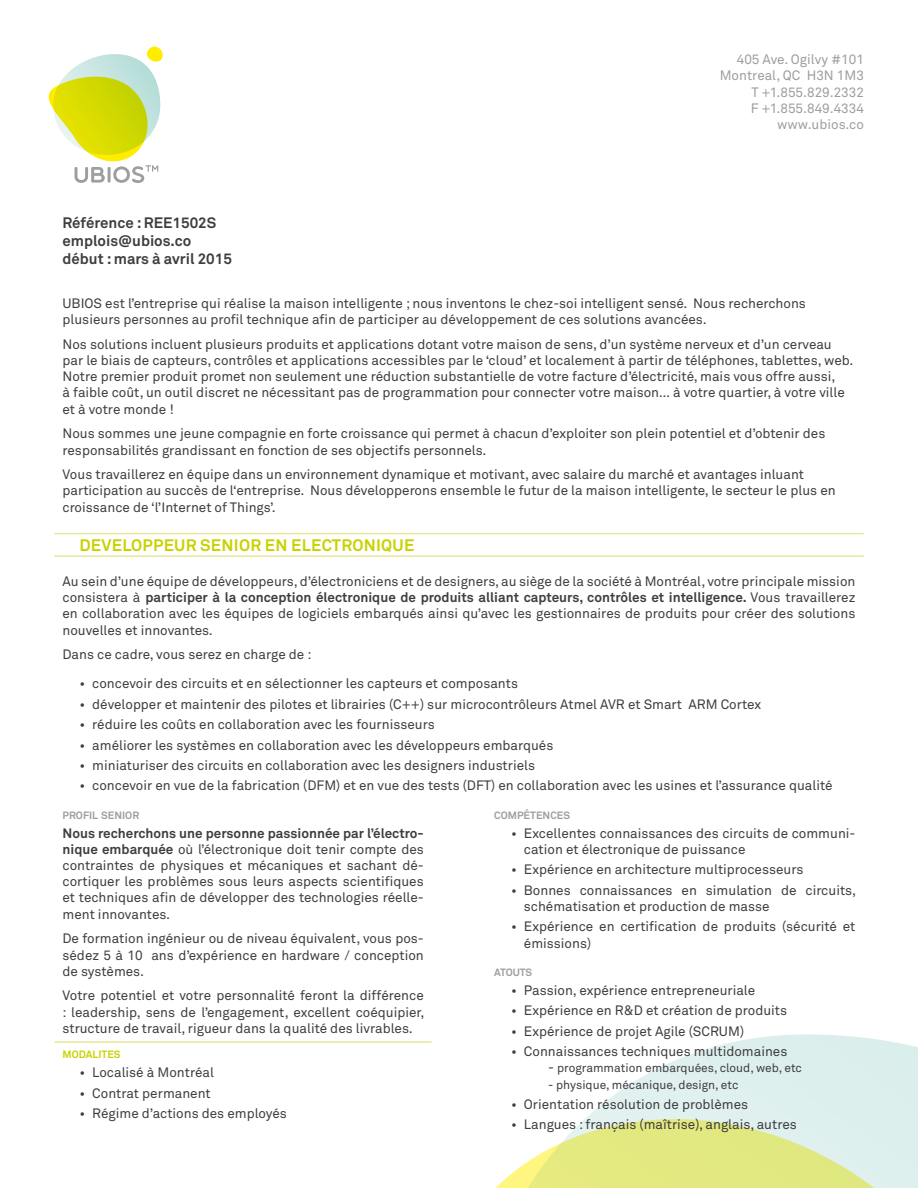
<style>
.page{position:relative;width:918px;height:1188px;background:#fff}
.page>*{position:absolute;margin:0;border:0;box-sizing:border-box;transform-origin:0 0}
.t1{font:700 16.5px "Akkurat";letter-spacing:.015em;color:#c9d200}
.t2{font:700 15px/18px "Akkurat";color:#3e3d40}
.t3{font:13.5px/16.2px "Akkurat";color:#3e3d40}
.t4{font:13.5px/16.2px "Akkurat";color:#9c9e9f;text-align:right}
.t5{font:12px "Akkurat";color:#3e3d40}
.t6{font:700 10.5px "Akkurat";color:#9c9e9f}
.t7{font:700 10.5px "Akkurat";color:#c9d200}
.s1{font-weight:700}
.s2{font-size:13.5px}
</style>
<div class="page">
<svg style="left:49px;top:47px;width:114px;height:136px"></svg>
<svg style="left:585px;top:1034px;width:333px;height:85px"></svg>
<svg style="left:495px;top:1119px;width:423px;height:69px;background:#e5edac"></svg>
<hr style="left:55px;top:533px;width:808px;height:1px;background:#e6e89a">
<hr style="left:55px;top:555px;width:808px;height:2px;background:#e6e89a">
<hr style="left:55px;top:1041px;width:376px;height:2px;background:#e6e89a">
<p class="t2" style="left:63px;top:213px;width:171px">Référence : REE1502S emplois@ubios.co début : mars à avril 2015</p>
<p class="t4" style="left:720px;top:52px;width:146px">405 Ave. Ogilvy #101<br>Montreal, QC H3N 1M3<br>T +1.855.829.2332<br>F +1.855.849.4334 www.ubios.co</p>
<p class="t3" style="left:63px;top:295px;width:745px">UBIOS est l’entreprise qui réalise la maison intelligente ; nous inventons le chez-soi intelligent sensé. Nous recherchons plusieurs personnes au profil technique afin de participer au développement de ces solutions avancées.</p>
<p class="t3" style="left:63px;top:336px;width:793px">Nos solutions incluent plusieurs produits et applications dotant votre maison de sens, d’un système nerveux et d’un cerveau par le biais de capteurs, contrôles et applications accessibles par le ‘cloud’ et localement à partir de téléphones, tablettes, web.<br>Notre premier produit promet non seulement une réduction substantielle de votre facture d’électricité, mais vous offre aussi,<br>à faible coût, un outil discret ne nécessitant pas de programmation pour connecter votre maison… à votre quartier, à votre ville et à votre monde !</p>
<p class="t3" style="left:63px;top:426px;width:764px">Nous sommes une jeune compagnie en forte croissance qui permet à chacun d’exploiter son plein potentiel et d’obtenir des responsabilités grandissant en fonction de ses objectifs personnels.</p>
<p class="t3" style="left:63px;top:467px;width:775px">Vous travaillerez en équipe dans un environnement dynamique et motivant, avec salaire du marché et avantages inluant participation au succès de l‘entreprise. Nous développerons ensemble le futur de la maison intelligente, le secteur le plus en croissance de ‘l’Internet of Things’.</p>
<p class="t1" style="left:79px;top:535px;width:337px">DEVELOPPEUR SENIOR EN ELECTRONIQUE</p>
<p class="t3" style="left:63px;top:573px;width:794px;text-align:justify">Au sein d’une équipe de développeurs, d’électroniciens et de designers, au siège de la société à Montréal, votre principale mission consistera à <span class="s1">participer à la conception électronique de produits alliant capteurs, contrôles et intelligence.</span> Vous travaillerez en collaboration avec les équipes de logiciels embarqués ainsi qu’avec les gestionnaires de produits pour créer des solutions nouvelles et innovantes.</p>
<p class="t3" style="left:63px;top:647px;width:251px">Dans ce cadre, vous serez en charge de :</p>
<p class="t3" style="left:80px;top:676px;width:440px">• concevoir des circuits et en sélectionner les capteurs et composants</p>
<p class="t3" style="left:80px;top:696px;width:683px">• développer et maintenir des pilotes et librairies (C++) sur microcontrôleurs Atmel AVR et Smart ARM Cortex</p>
<p class="t3" style="left:80px;top:717px;width:357px">• réduire les coûts en collaboration avec les fournisseurs</p>
<p class="t3" style="left:80px;top:737px;width:475px">• améliorer les systèmes en collaboration avec les développeurs embarqués</p>
<p class="t3" style="left:80px;top:758px;width:457px">• miniaturiser des circuits en collaboration avec les designers industriels</p>
<p class="t3" style="left:80px;top:778px;width:755px">• concevoir en vue de la fabrication (DFM) et en vue des tests (DFT) en collaboration avec les usines et l’assurance qualité</p>
<p class="t3" style="left:63px;top:825px;width:363px;text-align:justify"><span class="s1">Nous recherchons une personne passionnée par l’électro&shy;nique embarquée</span> où l’électronique doit tenir compte des contraintes de physiques et mécaniques et sachant dé&shy;cortiquer les problèmes sous leurs aspects scientifiques et techniques afin de développer des technologies réelle&shy;ment innovantes.</p>
<p class="t3" style="left:63px;top:931px;width:363px;text-align:justify">De formation ingénieur ou de niveau équivalent, vous pos&shy;sédez 5 à 10 ans d’expérience en hardware / conception de systèmes.</p>
<p class="t3" style="left:63px;top:988px;width:364px;text-align:justify">Votre potentiel et votre personnalité feront la différence : leadership, sens de l’engagement, excellent coéquipier, structure de travail, rigueur dans la qualité des livrables.</p>
<p class="t6" style="left:63px;top:809px;width:78px">PROFIL SENIOR</p>
<p class="t6" style="left:494px;top:809px;width:77px">COMPÉTENCES</p>
<p class="t3" style="left:524px;top:825px;width:333px;text-indent:-13px">• Excellentes connaissances des circuits de communi&shy;cation et électronique de puissance</p>
<p class="t3" style="left:511px;top:862px;width:294px">• Expérience en architecture multiprocesseurs</p>
<p class="t3" style="left:524px;top:882px;width:334px;text-indent:-13px">• Bonnes connaissances en simulation de circuits, schématisation et production de masse</p>
<p class="t3" style="left:524px;top:919px;width:333px;text-indent:-13px">• Expérience en certification de produits (sécurité et émissions)</p>
<p class="t6" style="left:494px;top:966px;width:40px">ATOUTS</p>
<p class="t3" style="left:511px;top:982px;width:246px">• Passion, expérience entrepreneuriale</p>
<p class="t3" style="left:511px;top:1003px;width:278px">• Expérience en R&amp;D et création de produits</p>
<p class="t3" style="left:511px;top:1023px;width:234px">• Expérience de projet Agile (SCRUM)</p>
<p class="t3" style="left:511px;top:1044px;width:278px">• Connaissances techniques multidomaines</p>
<p class="t5" style="left:548px;top:1061px;width:255px"><span class="s2">-</span> programmation embarquées, cloud, web, etc</p>
<p class="t5" style="left:548px;top:1077px;width:192px">- physique, mécanique, design, etc</p>
<p class="t3" style="left:511px;top:1097px;width:239px">• Orientation résolution de problèmes</p>
<p class="t3" style="left:511px;top:1117px;width:287px">• Langues : français (maîtrise), anglais, autres</p>
<p class="t7" style="left:63px;top:1048px;width:60px">MODALITES</p>
<p class="t3" style="left:80px;top:1065px;width:136px">• Localisé à Montréal</p>
<p class="t3" style="left:80px;top:1085px;width:133px">• Contrat permanent</p>
<p class="t3" style="left:80px;top:1106px;width:209px">• Régime d’actions des employés</p>
</div>
